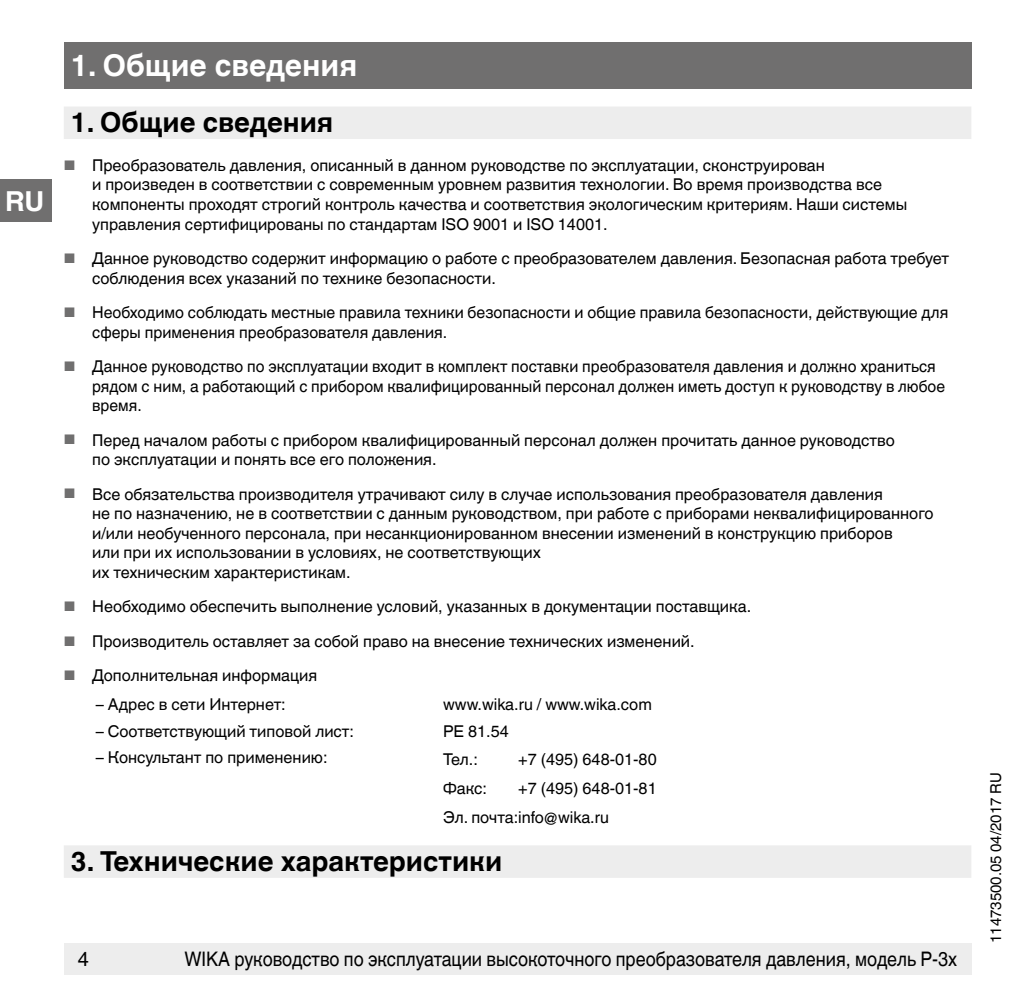
<style>
.page{position:relative;width:1021px;height:1007px;background:#fff}
.page>*{position:absolute;margin:0;border:0;box-sizing:border-box;transform-origin:0 0}
.t1{font:700 30px "Helvetica World";color:#fff}
.t2{font:700 27.5px "Helvetica World";color:#000}
.t3{font:700 27.5px "Helvetica World";color:#fff}
.t4{font:20px "Helvetica World";color:#000;scale:.9 1}
.t5{font:20px "Helvetica World";color:#000}
.t6{font:16.25px/19.5px "Helvetica World";color:#000}
.t7{font:15px "Helvetica World";color:#000}
.s1{font-size:13.75px;color:#706f6f}
</style>
<div class="page">
<div style="left:64px;top:943px;width:907px;height:31px;background:#ededed"></div>
<div style="left:64px;top:43px;width:907px;height:46px;background:#706f6f"></div>
<div style="left:0;top:179px;width:51px;height:43px;background:#706f6f"></div>
<div style="left:64px;top:106px;width:907px;height:33px;background:#ededed"></div>
<div style="left:64px;top:845px;width:907px;height:32px;background:#ededed"></div>
<h2 class="t3" style="left:5px;top:185px;width:41px">RU</h2>
<h1 class="t1" style="left:71px;top:48px;width:288px">1. Общие сведения</h1>
<h2 class="t2" style="left:71px;top:106px;width:264px">1. Общие сведения</h2>
<p class="t6" style="left:92px;top:156px;width:816px;text-indent:-28px"><span class="s1">■</span> Преобразователь давления, описанный в данном руководстве по эксплуатации, сконструирован<br>и произведен в соответствии с современным уровнем развития технологии. Во время производства все компоненты проходят строгий контроль качества и соответствия экологическим критериям. Наши системы управления сертифицированы по стандартам ISO 9001 и ISO 14001.</p>
<p class="t6" style="left:92px;top:249px;width:858px;text-indent:-28px"><span class="s1">■</span> Данное руководство содержит информацию о работе с преобразователем давления. Безопасная работа требует соблюдения всех указаний по технике безопасности.</p>
<p class="t6" style="left:92px;top:303px;width:857px;text-indent:-28px"><span class="s1">■</span> Необходимо соблюдать местные правила техники безопасности и общие правила безопасности, действующие для сферы применения преобразователя давления.</p>
<p class="t6" style="left:92px;top:357px;width:854px;text-indent:-28px"><span class="s1">■</span> Данное руководство по эксплуатации входит в комплект поставки преобразователя давления и должно храниться рядом с ним, а работающий с прибором квалифицированный персонал должен иметь доступ к руководству в любое время.</p>
<p class="t6" style="left:92px;top:430px;width:804px;text-indent:-28px"><span class="s1">■</span> Перед началом работы с прибором квалифицированный персонал должен прочитать данное руководство по эксплуатации и понять все его положения.</p>
<p class="t6" style="left:92px;top:484px;width:843px;text-indent:-28px"><span class="s1">■</span> Все обязательства производителя утрачивают силу в случае использования преобразователя давления<br>не по назначению, не в соответствии с данным руководством, при работе с приборами неквалифицированного и/или необученного персонала, при несанкционированном внесении изменений в конструкцию приборов<br>или при их использовании в условиях, не соответствующих<br>их техническим характеристикам.</p>
<p class="t6" style="left:64px;top:597px;width:689px"><span class="s1">■</span> Необходимо обеспечить выполнение условий, указанных в документации поставщика.</p>
<p class="t6" style="left:64px;top:631px;width:632px"><span class="s1">■</span> Производитель оставляет за собой право на внесение технических изменений.</p>
<p class="t6" style="left:64px;top:666px;width:255px"><span class="s1">■</span> Дополнительная информация</p>
<p class="t6" style="left:96px;top:695px;width:192px">– Адрес в сети Интернет:</p>
<p class="t6" style="left:443px;top:695px;width:210px">www.wika.ru / www.wika.com</p>
<p class="t6" style="left:96px;top:721px;width:260px">– Соответствующий типовой лист:</p>
<p class="t6" style="left:443px;top:721px;width:67px">PE 81.54</p>
<p class="t6" style="left:96px;top:747px;width:233px">– Консультант по применению:</p>
<p class="t6" style="left:443px;top:749px;width:36px">Тел.:</p>
<p class="t6" style="left:518px;top:749px;width:140px">+7 (495) 648-01-80</p>
<p class="t6" style="left:443px;top:778px;width:45px">Факс:</p>
<p class="t6" style="left:443px;top:773px;width:215px;line-height:28.8px;text-indent:75px">+7 (495) 648-01-81<br>Эл. почта:info@wika.ru</p>
<h2 class="t2" style="left:71px;top:845px;width:433px">3. Технические характеристики</h2>
<p class="t5" style="left:78px;top:947px;width:13px">4</p>
<p class="t4" style="left:184px;top:947px;width:860px">WIKA руководство по эксплуатации высокоточного преобразователя давления, модель P-3x</p>
<p class="t7" style="left:987px;top:943px;width:172px;rotate:-90deg">11473500.05 04/2017 RU</p>
</div>
